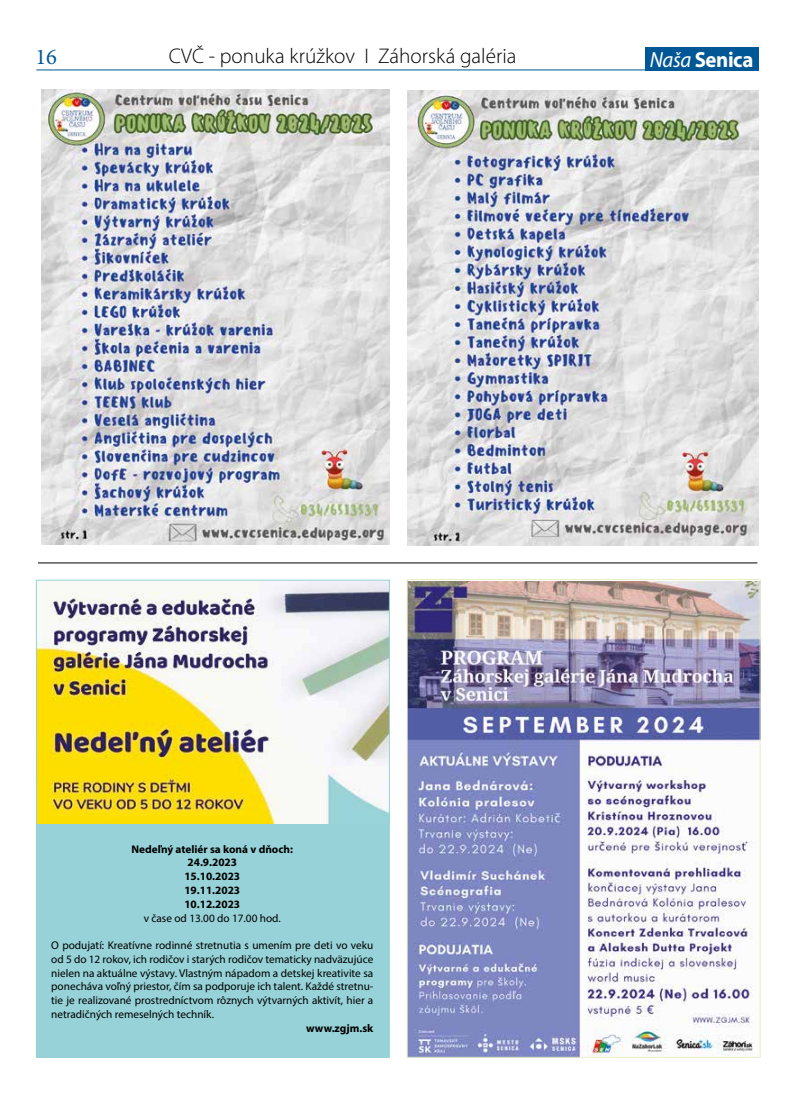
<style>
.page{position:relative;width:794px;height:1110px;background:#fff}
.page>*{position:absolute;margin:0;border:0;box-sizing:border-box;transform-origin:0 0}
.t1{font:22.5px "Minion Pro";color:#005995}
.t2{font:700 21.88px "Myriad Pro";letter-spacing:-.02em;color:#fff;scale:.95 1}
.t3{font:300 21.25px "Myriad Pro";color:#000}
.t4{font:11.25px/13.8px "Myriad Pro";color:#000;text-align:justify}
.t5{font:700 11.25px/13.8px "Myriad Pro";color:#000}
.t6{font:700 11.12px "Myriad Pro";color:#000}
.s1{font-weight:400;font-style:italic}
</style>
<div class="page">
<hr style="left:36px;top:70px;width:722px;height:1px;background:#005695">
<div style="left:645px;top:47px;width:113px;height:23px;background:#005795"></div>
<img style="left:408px;top:90px;width:350px;height:455px">
<hr style="left:38px;top:562px;width:719px;height:1px;background:#000">
<img style="left:409px;top:581px;width:349px;height:474px">
<div style="left:36px;top:580px;width:353px;height:476px;background:#96d2d7"></div>
<img style="left:38px;top:582px;width:349px;height:241px">
<img style="left:42px;top:89px;width:347px;height:455px">
<h1 class="t1" style="left:35px;top:42px;width:23px">16</h1>
<h3 class="t3" style="left:169px;top:43px;width:349px">CVČ - ponuka krúžkov I Záhorská galéria</h3>
<h2 class="t2" style="left:650px;top:45px;width:110px"><span class="s1">Naša</span> Senica</h2>
<p class="t6" style="left:131px;top:841px;width:163px">Nedeľný ateliér sa koná v dňoch:</p>
<p class="t5" style="left:184px;top:855px;width:57px">24.9.2023<br>15.10.2023<br>19.11.2023<br>10.12.2023</p>
<p class="t4" style="left:144px;top:910px;width:139px">v čase od 13.00 do 17.00 hod.</p>
<p class="t4" style="left:51px;top:937px;width:324px">O podujatí: Kreatívne rodinné stretnutia s umením pre deti vo veku od 5 do 12 rokov, ich rodičov i starých rodičov tematicky nadväzujúce nielen na aktuálne výstavy. Vlastným nápadom a detskej kreativite sa ponecháva voľný priestor, čím sa podporuje ich talent. Každé stretnu&shy;tie je realizované prostredníctvom rôznych výtvarných aktivít, hier a netradičných remeselných techník.</p>
<p class="t5" style="left:306px;top:1020px;width:69px">www.zgjm.sk</p>
</div>
